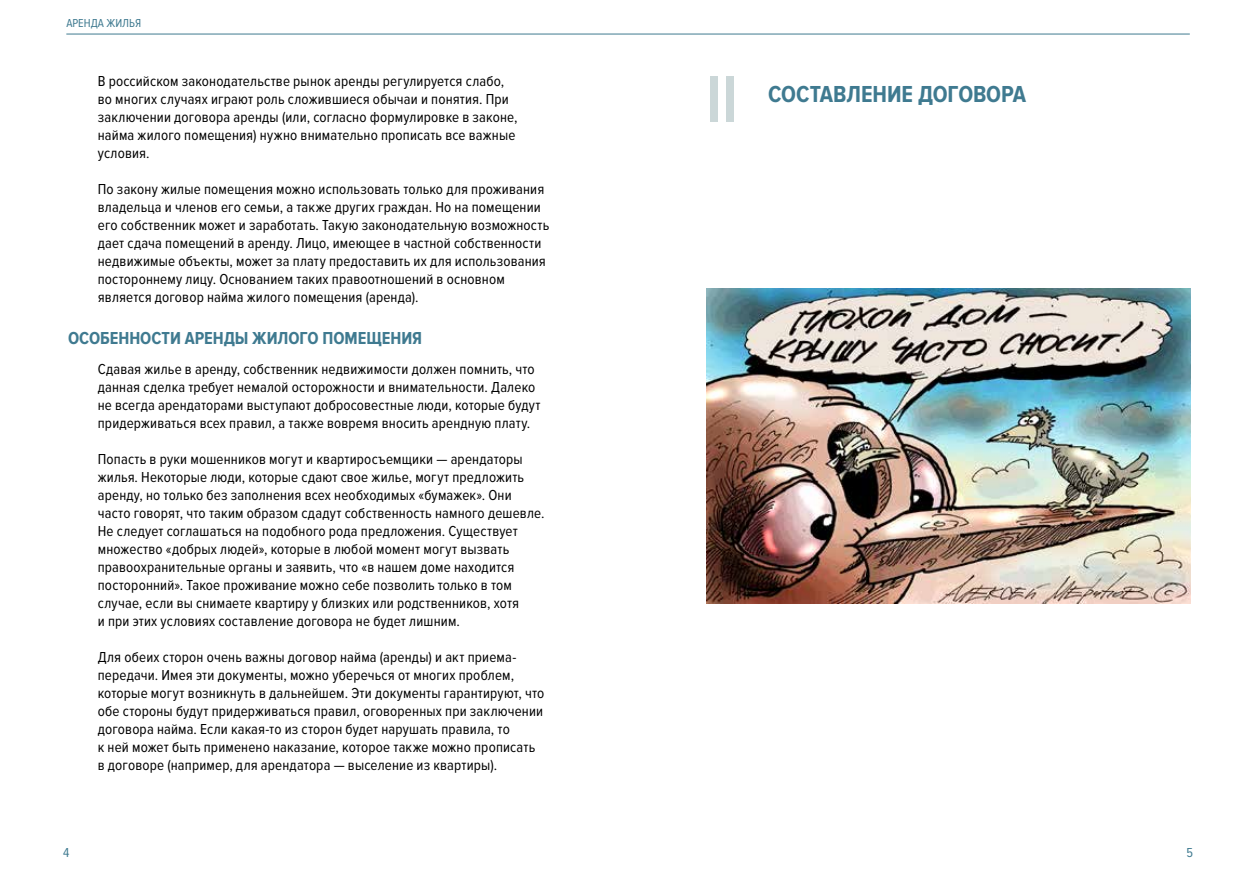
<style>
.page{position:relative;width:1259px;height:893px;background:#fff}
.page>*{position:absolute;margin:0;border:0;box-sizing:border-box;transform-origin:0 0}
.t1{font:600 67.5px "Proxima Nova Cond";color:#cbd7d8}
.t2{font:700 24px "Proxima Nova Cond";letter-spacing:-.005em;color:#3f7a90}
.t3{font:700 18px "Proxima Nova Cond";letter-spacing:-.005em;color:#3f7a90}
.t4{font:15px/18px "Proxima Nova Cond";letter-spacing:.01em;color:#000}
.t5{font:13.5px "Proxima Nova Cond";color:#3f7a90}
.t6{font:12px "Proxima Nova Cond";color:#3f7a90}
</style>
<div class="page">
<hr style="left:66px;top:34px;width:1123px;height:1px;background:#3f7a90">
<img style="left:706px;top:288px;width:485px;height:316px">
<p class="t6" style="left:66px;top:17px;width:76px">Аренда жилья</p>
<p class="t4" style="left:98px;top:72px;width:421px">В российском законодательстве рынок аренды регулируется слабо, во многих случаях играют роль сложившиеся обычаи и понятия. При заключении договора аренды (или, согласно формулировке в законе, найма жилого помещения) нужно внимательно прописать все важные условия.</p>
<p class="t4" style="left:98px;top:180px;width:453px">По закону жилые помещения можно использовать только для проживания владельца и членов его семьи, а также других граждан. Но на помещении его собственник может и заработать. Такую законодательную возможность дает сдача помещений в аренду. Лицо, имеющее в частной собственности недвижимые объекты, может за плату предоставить их для использования постороннему лицу. Основанием таких правоотношений в основном является договор найма жилого помещения (аренда).</p>
<p class="t3" style="left:68px;top:328px;width:355px">Особенности аренды жилого помещения</p>
<p class="t4" style="left:98px;top:360px;width:444px">Сдавая жилье в аренду, собственник недвижимости должен помнить, что данная сделка требует немалой осторожности и внимательности. Далеко не всегда арендаторами выступают добросовестные люди, которые будут придерживаться всех правил, а также вовремя вносить арендную плату.</p>
<p class="t4" style="left:98px;top:450px;width:446px">Попасть в руки мошенников могут и квартиросъемщики — арендаторы жилья. Некоторые люди, которые сдают свое жилье, могут предложить аренду, но только без заполнения всех необходимых «бумажек». Они часто говорят, что таким образом сдадут собственность намного дешевле.<br>Не следует соглашаться на подобного рода предложения. Существует множество «добрых людей», которые в любой момент могут вызвать правоохранительные органы и заявить, что «в нашем доме находится посторонний». Такое проживание можно себе позволить только в том случае, если вы снимаете квартиру у близких или родственников, хотя<br>и при этих условиях составление договора не будет лишним.</p>
<p class="t4" style="left:98px;top:648px;width:448px">Для обеих сторон очень важны договор найма (аренды) и акт приема&shy;передачи. Имея эти документы, можно уберечься от многих проблем, которые могут возникнуть в дальнейшем. Эти документы гарантируют, что обе стороны будут придерживаться правил, оговоренных при заключении договора найма. Если какая-то из сторон будет нарушать правила, то<br>к ней может быть применено наказание, которое также можно прописать в договоре (например, для арендатора — выселение из квартиры).</p>
<h1 class="t1" style="left:706px;top:61px;width:33px">II</h1>
<h2 class="t2" style="left:768px;top:81px;width:258px">Составление договора</h2>
<p class="t5" style="left:63px;top:845px;width:8px">4</p>
<p class="t5" style="left:1186px;top:845px;width:8px">5</p>
</div>
